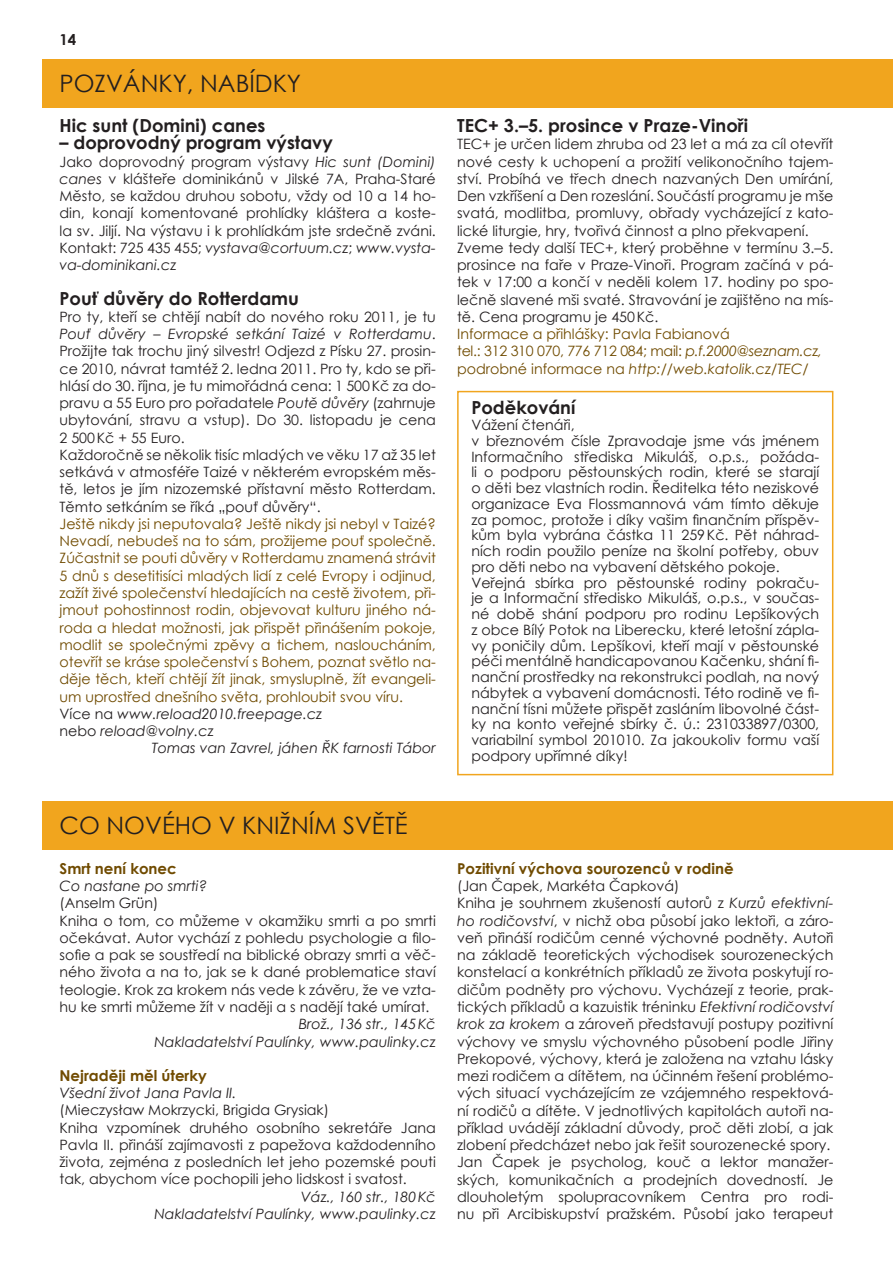
<style>
.page{position:relative;width:893px;height:1263px;background:#fff}
.page>*{position:absolute;margin:0;border:0;box-sizing:border-box;transform-origin:0 0}
.t1{font:24px "Century Gothic";color:#231f20}
.t2{font:700 18px "Century Gothic";color:#231f20}
.t3{font:700 15px "Century Gothic";color:#704b00}
.t4{font:700 15px "Century Gothic";color:#231f20}
.t5{font:14.25px/17.2px "Century Gothic";color:#231f20}
.t6{font:14.25px/17.2px "Century Gothic";color:#704b00}
.t7{font:italic 14.25px/17.2px "Century Gothic";color:#231f20;text-align:right}
.s1{font-style:italic}
.s2{font-style:normal}
</style>
<div class="page">
<div style="left:43px;top:60px;width:850px;height:48px;background:#f1a51e"></div>
<div style="left:457px;top:391px;width:376px;height:384px;border:2px solid #f1a51e"></div>
<div style="left:43px;top:802px;width:850px;height:48px;background:#f1a51e"></div>
<p class="t4" style="left:60px;top:28px;width:18px">14</p>
<h1 class="t1" style="left:60px;top:67px;width:31px">Pozv</h1>
<h1 class="t1" style="left:123px;top:67px;width:93px">ánky, nabídk</h1>
<h1 class="t1" style="left:287px;top:67px;width:16px">y</h1>
<p class="t2" style="left:60px;top:112px;width:207px">Hic sunt (Domini) canes</p>
<p class="t2" style="left:60px;top:129px;width:275px">– doprovodný program výstavy</p>
<p class="t5" style="left:60px;top:153px;width:378px;text-align:justify">Jako doprovodný program výstavy <span class="s1">Hic sunt (Domini) canes</span> v klášteře dominikánů v Jilské 7A, Praha-Staré Město, se každou druhou sobotu, vždy od 10 a 14 ho&shy;din, konají komentované prohlídky kláštera a koste&shy;la sv. Jiljí. Na výstavu i k prohlídkám jste srdečně zváni.<br>Kontakt: 725 435 455; <span class="s1">vystava@cortuum.cz</span>; <span class="s1">www.vysta&shy;va-dominikani.cz</span></p>
<p class="t2" style="left:60px;top:284px;width:241px">Pouť důvěry do Rotterdamu</p>
<p class="t5" style="left:60px;top:308px;width:378px">Pro ty, kteří se chtějí nabít do nového roku 2011, je tu <span class="s1">Pouť důvěry – Evropské setkání Taizé v Rotterdamu</span>.<br>Prožijte tak trochu jiný silvestr! Odjezd z Písku 27. prosin&shy;ce 2010, návrat tamtéž 2. ledna 2011. Pro ty, kdo se při&shy;hlásí do 30. října, je tu mimořádná cena: 1 500Kč za do&shy;pravu a 55 Euro pro pořadatele <span class="s1">Poutě důvěry</span> (zahrnuje ubytování, stravu a vstup). Do 30. listopadu je cena 2 500Kč + 55 Euro.<br>Každoročně se několik tisíc mladých ve věku 17 až 35 let setkává v atmosféře Taizé v některém evropském měs&shy;tě, letos je jím nizozemské přístavní město Rotterdam.<br>Těmto setkáním se říká „pouť důvěry“.</p>
<p class="t6" style="left:60px;top:515px;width:378px">Ještě nikdy jsi neputovala? Ještě nikdy jsi nebyl v Taizé?</p>
<p class="t6" style="left:60px;top:532px;width:378px">Nevadí, nebudeš na to sám, prožijeme pouť společně.</p>
<p class="t6" style="left:60px;top:549px;width:378px">Zúčastnit se pouti důvěry v Rotterdamu znamená strávit</p>
<p class="t6" style="left:60px;top:567px;width:378px">5 dnů s desetitisíci mladých lidí z celé Evropy i odjinud,</p>
<p class="t6" style="left:60px;top:584px;width:378px">zažít živé společenství hledajících na cestě životem, při-</p>
<p class="t6" style="left:60px;top:601px;width:378px">jmout pohostinnost rodin, objevovat kulturu jiného ná-</p>
<p class="t6" style="left:60px;top:618px;width:378px">roda a hledat možnosti, jak přispět přinášením pokoje,</p>
<p class="t6" style="left:60px;top:636px;width:378px">modlit se společnými zpěvy a tichem, nasloucháním,</p>
<p class="t6" style="left:60px;top:653px;width:378px">otevřít se kráse společenství s Bohem, poznat světlo na-</p>
<p class="t6" style="left:60px;top:670px;width:378px">děje těch, kteří chtějí žít jinak, smysluplně, žít evangeli-</p>
<p class="t6" style="left:60px;top:687px;width:345px">um uprostřed dnešního světa, prohloubit svou víru.</p>
<p class="t7" style="left:60px;top:705px;width:264px"><span class="s2">Více na</span> www.reload2010.freepage.cz</p>
<p class="t7" style="left:60px;top:722px;width:156px"><span class="s2">nebo</span> reload@volny.cz</p>
<p class="t7" style="left:152px;top:739px;width:286px">Tomas van Zavrel, jáhen ŘK farnosti Tábor</p>
<h1 class="t1" style="left:60px;top:809px;width:66px">Co nového</h1>
<h1 class="t1" style="left:219px;top:809px;width:14px">vknižním</h1>
<h1 class="t1" style="left:343px;top:809px;width:66px">světě</h1>
<p class="t3" style="left:60px;top:857px;width:119px">Smrt není konec</p>
<p class="t7" style="left:60px;top:877px;width:149px">Co nastane po smrti?</p>
<p class="t5" style="left:60px;top:894px;width:378px">(Anselm Grün)<br>Kniha o tom, co můžeme v okamžiku smrti a po smrti očekávat. Autor vychází z pohledu psychologie a filo&shy;sofie a pak se soustředí na biblické obrazy smrti a věč&shy;ného života a na to, jak se k dané problematice staví teologie. Krok za krokem nás vede k závěru, že ve vzta&shy;hu ke smrti můžeme žít v naději a s nadějí také umírat.</p>
<p class="t7" style="left:154px;top:1015px;width:283px">Brož., 136 str., 145Kč<br>Nakladatelství Paulínky, www.paulinky.cz</p>
<p class="t3" style="left:60px;top:1064px;width:149px">Nejraději měl úterky</p>
<p class="t7" style="left:60px;top:1084px;width:178px">Všední život Jana Pavla II.</p>
<p class="t5" style="left:60px;top:1101px;width:378px">(Mieczysław Mokrzycki, Brigida Grysiak)<br>Kniha vzpomínek druhého osobního sekretáře Jana Pavla II. přináší zajímavosti z papežova každodenního života, zejména z posledních let jeho pozemské pouti tak, abychom více pochopili jeho lidskost i svatost.</p>
<p class="t7" style="left:154px;top:1188px;width:283px">Váz., 160 str., 180Kč<br>Nakladatelství Paulínky, www.paulinky.cz</p>
<p class="t2" style="left:457px;top:112px;width:292px">TEC+ 3.–5. prosince v Praze-Vinoři</p>
<p class="t5" style="left:457px;top:135px;width:378px">TEC+ je určen lidem zhruba od 23 let a má za cíl otevřít nové cesty k uchopení a prožití velikonočního tajem&shy;ství. Probíhá ve třech dnech nazvaných Den umírání, Den vzkříšení a Den rozeslání. Součástí programu je mše svatá, modlitba, promluvy, obřady vycházející z kato&shy;lické liturgie, hry, tvořivá činnost a plno překvapení.<br>Zveme tedy další TEC+, který proběhne v termínu 3.–5. prosince na faře v Praze-Vinoři. Program začíná v pá&shy;tek v 17:00 a končí v neděli kolem 17. hodiny po spo&shy;lečně slavené mši svaté. Stravování je zajištěno na mís&shy;tě. Cena programu je 450Kč.</p>
<p class="t6" style="left:457px;top:325px;width:367px">Informace a přihlášky: Pavla Fabianová<br>tel.: 312 310 070, 776 712 084; mail: <span class="s1">p.f.2000@seznam.cz, </span>podrobné informace na <span class="s1">http://web.katolik.cz/TEC/</span></p>
<p class="t2" style="left:471px;top:394px;width:106px">Poděkování</p>
<p class="t5" style="left:471px;top:417px;width:349px;line-height:15.8px">Vážení čtenáři,<br>v březnovém čísle Zpravodaje jsme vás jménem Informačního střediska Mikuláš, o.p.s., požáda&shy;li o podporu pěstounských rodin, které se starají o děti bez vlastních rodin. Ředitelka této neziskové organizace Eva Flossmannová vám tímto děkuje za pomoc, protože i díky vašim finančním příspěv&shy;kům byla vybrána částka 11 259Kč. Pět náhrad&shy;ních rodin použilo peníze na školní potřeby, obuv pro děti nebo na vybavení dětského pokoje.<br>Veřejná sbírka pro pěstounské rodiny pokraču&shy;je a Informační středisko Mikuláš, o.p.s., v součas&shy;né době shání podporu pro rodinu Lepšíkových z obce Bílý Potok na Liberecku, které letošní zápla&shy;vy poničily dům. Lepšíkovi, kteří mají v pěstounské péči mentálně handicapovanou Kačenku, shání fi&shy;nanční prostředky na rekonstrukci podlah, na nový nábytek a vybavení domácnosti. Této rodině ve fi&shy;nanční tísni můžete přispět zasláním libovolné část&shy;ky na konto veřejné sbírky č. ú.: 231033897/0300, variabilní symbol 201010. Za jakoukoliv formu vaší podpory upřímné díky!</p>
<p class="t3" style="left:457px;top:857px;width:278px">Pozitivní výchova sourozenců v rodině</p>
<p class="t5" style="left:457px;top:877px;width:378px">(Jan Čapek, Markéta Čapková)<br>Kniha je souhrnem zkušeností autorů z <span class="s1">Kurzů efektivní&shy;ho rodičovství</span>, v nichž oba působí jako lektoři, a záro&shy;veň přináší rodičům cenné výchovné podněty. Autoři na základě teoretických východisek sourozeneckých konstelací a konkrétních příkladů ze života poskytují ro&shy;dičům podněty pro výchovu. Vycházejí z teorie, prak&shy;tických příkladů a kazuistik tréninku <span class="s1">Efektivní rodičovství krok za krokem</span> a zároveň představují postupy pozitivní výchovy ve smyslu výchovného působení podle Jiřiny Prekopové, výchovy, která je založena na vztahu lásky mezi rodičem a dítětem, na účinném řešení problémo&shy;vých situací vycházejícím ze vzájemného respektová&shy;ní rodičů a dítěte. V jednotlivých kapitolách autoři na&shy;příklad uvádějí základní důvody, proč děti zlobí, a jak zlobení předcházet nebo jak řešit sourozenecké spory.<br>Jan Čapek je psycholog, kouč a lektor manažer&shy;ských, komunikačních a prodejních dovedností. Je dlouholetým spolupracovníkem Centra pro rodi&shy;nu při Arcibiskupství pražském. Působí jako terapeut</p>
</div>
